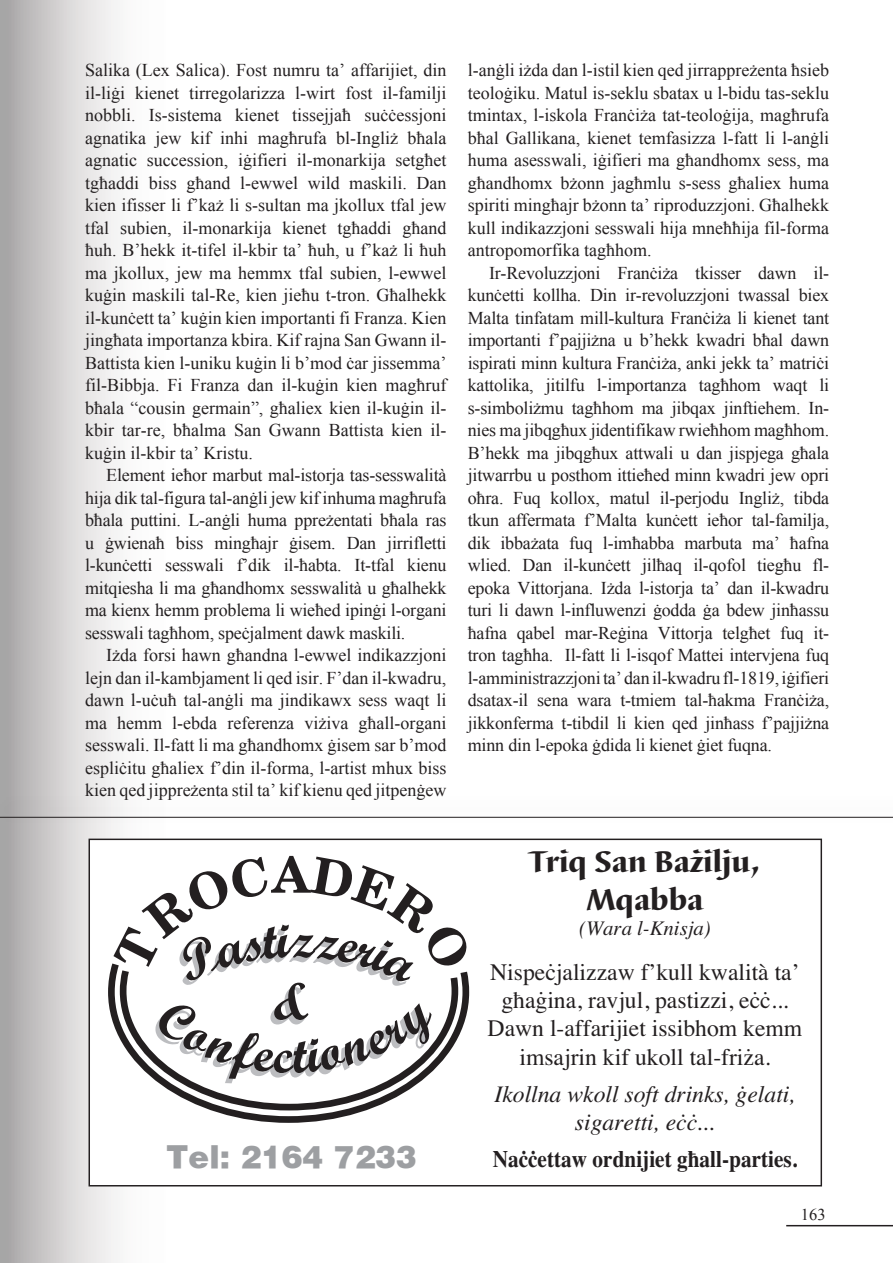
<style>
.page{position:relative;width:893px;height:1263px;background:#fff}
.page>*{position:absolute;margin:0;border:0;box-sizing:border-box;transform-origin:0 0}
.t1{font:31.05px/37.2px "M Barbedor Heav";color:#231f20;text-align:center}
.t2{font:900 31.05px "Halveticus";color:#9d9fa2}
.t3{font:23.7px/28.3px "M Times Plain";color:#231f20;text-align:center}
.t4{font:italic 23.7px/28.3px "M Times";color:#231f20;text-align:center}
.t5{font:700 23.7px "M Times";color:#231f20;scale:.9 1}
.t6{font:italic 20.7px "M Times";color:#231f20}
.body{font:18px/22.5px "Times New Roman";color:#231f20;text-align:justify}
.t7{font:16.5px "Times New Roman";color:#231f20}
</style>
<div class="page">
<hr style="left:786px;top:1225px;width:107px;height:1px;background:#231f20">
<svg style="left:0;top:0;width:379px;height:1263px"></svg>
<div style="left:89px;top:839px;width:732px;height:347px;background:#fff"></div>
<svg style="left:108px;top:963px;width:362px;height:160px"></svg>
<svg style="left:113px;top:856px;width:354px;height:227px"></svg>
<div style="left:0;top:791px;width:893px;height:36px;background:#231f20;opacity:.75"></div>
<hr style="left:0;top:817px;width:893px;height:1px;background:#231f20">
<p class="body" style="left:85px;top:59px;width:363px">Salika (Lex Salica). Fost numru ta’ affarijiet, din il-liġi kienet tirregolarizza l-wirt fost il-familji nobbli. Is-sistema kienet tissejjaħ suċċessjoni agnatika jew kif inhi magħrufa bl-Ingliż bħala agnatic succession, iġifieri il-monarkija setgħet tgħaddi biss għand l-ewwel wild maskili. Dan kien ifisser li f’każ li s-sultan ma jkollux tfal jew tfal subien, il-monarkija kienet tgħaddi għand ħuh. B’hekk it-tifel il-kbir ta’ ħuh, u f’każ li ħuh ma jkollux, jew ma hemmx tfal subien, l-ewwel kuġin maskili tal-Re, kien jieħu t-tron. Għalhekk il-kunċett ta’ kuġin kien importanti fi Franza. Kien jingħata importanza kbira. Kif rajna San Gwann il-Battista kien l-uniku kuġin li b’mod ċar jissemma’ fil-Bibbja. Fi Franza dan il-kuġin kien magħruf bħala “cousin germain”, għaliex kien il-kuġin il&shy;kbir tar-re, bħalma San Gwann Battista kien il&shy;kuġin il-kbir ta’ Kristu.</p>
<p class="body" style="left:85px;top:464px;width:363px;text-indent:21px">Element ieħor marbut mal-istorja tas-sesswalità hija dik tal-figura tal-anġli jew kif inhuma magħrufa bħala puttini. L-anġli huma ppreżentati bħala ras u ġwienaħ biss mingħajr ġisem. Dan jirrifletti l-kunċetti sesswali f’dik il-ħabta. It-tfal kienu mitqiesha li ma għandhomx sesswalità u għalhekk ma kienx hemm problema li wieħed ipinġi l-organi sesswali tagħhom, speċjalment dawk maskili.</p>
<p class="body" style="left:85px;top:644px;width:363px;text-indent:21px">Iżda forsi hawn għandna l-ewwel indikazzjoni lejn dan il-kambjament li qed isir. F’dan il-kwadru, dawn l-uċuħ tal-anġli ma jindikawx sess waqt li ma hemm l-ebda referenza viżiva għall-organi sesswali. Il-fatt li ma għandhomx ġisem sar b’mod espliċitu għaliex f’din il-forma, l-artist mhux biss kien qed jippreżenta stil ta’ kif kienu qed jitpenġew</p>
<p class="body" style="left:468px;top:59px;width:363px">l-anġli iżda dan l-istil kien qed jirrappreżenta ħsieb teoloġiku. Matul is-seklu sbatax u l-bidu tas-seklu tmintax, l-iskola Franċiża tat-teoloġija, magħrufa bħal Gallikana, kienet temfasizza l-fatt li l-anġli huma asesswali, iġifieri ma għandhomx sess, ma għandhomx bżonn jagħmlu s-sess għaliex huma spiriti mingħajr bżonn ta’ riproduzzjoni. Għalhekk kull indikazzjoni sesswali hija mneħħija fil-forma antropomorfika tagħhom.</p>
<p class="body" style="left:468px;top:261px;width:363px;text-indent:21px">Ir-Revoluzzjoni Franċiża tkisser dawn il&shy;kunċetti kollha. Din ir-revoluzzjoni twassal biex Malta tinfatam mill-kultura Franċiża li kienet tant importanti f’pajjiżna u b’hekk kwadri bħal dawn ispirati minn kultura Franċiża, anki jekk ta’ matriċi kattolika, jitilfu l-importanza tagħhom waqt li s-simboliżmu tagħhom ma jibqax jinftiehem. In&shy;nies ma jibqgħux jidentifikaw rwieħhom magħhom.<br>B’hekk ma jibqgħux attwali u dan jispjega għala jitwarrbu u posthom ittieħed minn kwadri jew opri oħra. Fuq kollox, matul il-perjodu Ingliż, tibda tkun affermata f’Malta kunċett ieħor tal-familja, dik ibbażata fuq l-imħabba marbuta ma’ ħafna wlied. Dan il-kunċett jilħaq il-qofol tiegħu fl&shy;epoka Vittorjana. Iżda l-istorja ta’ dan il-kwadru turi li dawn l-influwenzi ġodda ġa bdew jinħassu ħafna qabel mar-Reġina Vittorja telgħet fuq it&shy;tron tagħha. Il-fatt li l-isqof Mattei intervjena fuq l-amministrazzjoni ta’ dan il-kwadru fl-1819, iġifieri dsatax-il sena wara t-tmiem tal-ħakma Franċiża, jikkonferma t-tibdil li kien qed jinħass f’pajjiżna minn din l-epoka ġdida li kienet ġiet fuqna.</p>
<p class="t2" style="left:166px;top:1137px;width:252px">Tel: 2164 7233</p>
<p class="t1" style="left:530px;top:844px;width:231px">Triq San BaΩilju,<br>Mqabba</p>
<p class="t6" style="left:579px;top:915px;width:133px">(Wara l-Knisja)</p>
<p class="t3" style="left:488px;top:957px;width:316px">Nispeçjalizzaw f’kull kwalità ta’ g˙a©ina, ravjul, pastizzi, eçç...<br>Dawn l-affarijiet issibhom kemm imsajrin kif ukoll tal-friΩa.</p>
<p class="t4" style="left:494px;top:1079px;width:302px">Ikollna wkoll soft drinks, ©elati, sigaretti, eçç...</p>
<p class="t5" style="left:493px;top:1144px;width:340px">naççettaw ordnijiet g˙all-parties.</p>
<p class="t7" style="left:801px;top:1203px;width:26px">163</p>
</div>
